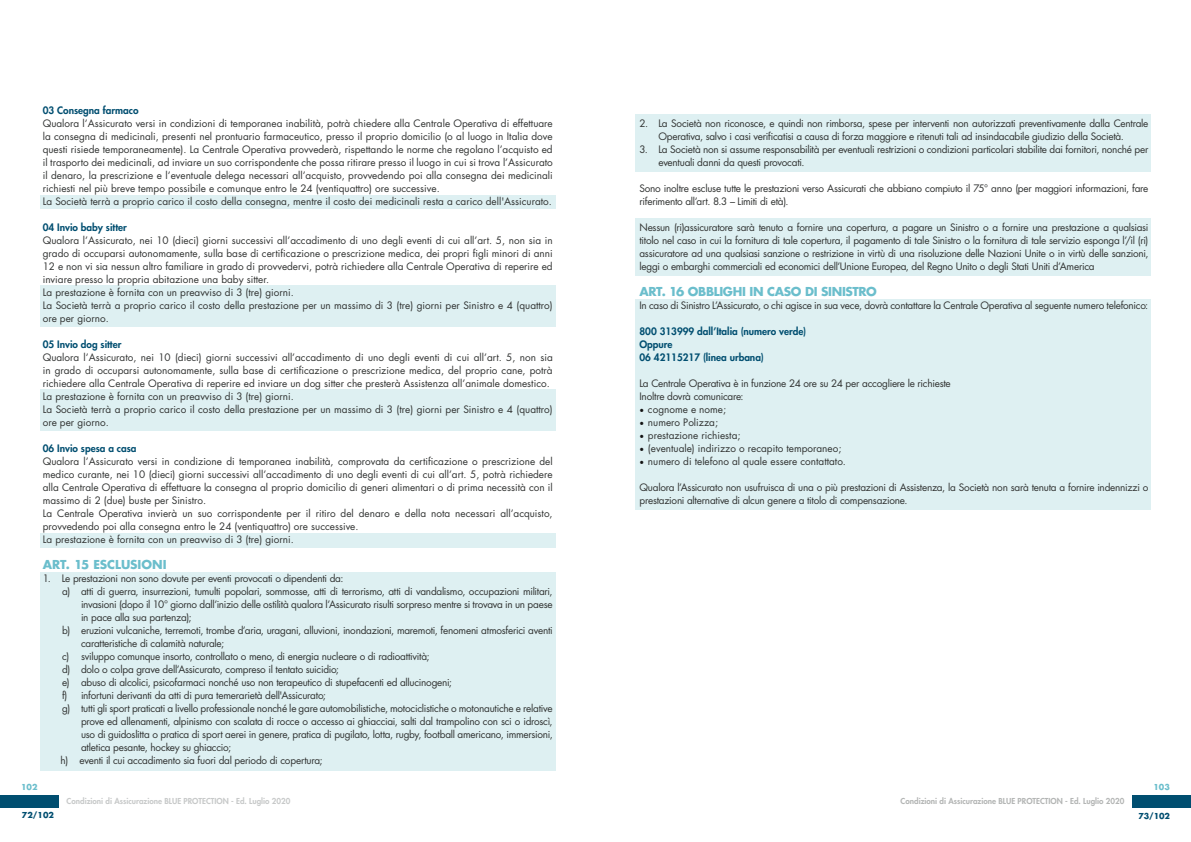
<style>
.page{position:relative;width:1191px;height:842px;background:#fff}
.page>*{position:absolute;margin:0;border:0;box-sizing:border-box;transform-origin:0 0}
.t1{font:700 12px "Futura Std";letter-spacing:-.025em;color:#6bbecc}
.t2{font:700 12px "Futura Std";letter-spacing:-.005em;color:#6bbecc}
.t3{font:10px/13px "Futura Std";color:#303231}
.t4{font:10px/13px "Futura Std";letter-spacing:-.025em;color:#303231}
.t5{font:800 10px/13px "Futura Std";color:#004e70}
.t6{font:10px "Futura Std";letter-spacing:-.02em;color:#303231}
.t7{font:800 8px "Futura Std";color:#c7c9c9}
.t8{font:800 8px "Futura Std";color:#b3b5b4}
.t9{font:700 8px "Futura Std";color:#004e70}
.t10{font:700 8px "Futura Std";color:#6bbecc}
.s1{font-family:"Minion Pro";font-size:12px;color:#121212}
</style>
<div class="page">
<div style="left:40px;top:389px;width:516px;height:41px;background:#def0f2"></div>
<div style="left:40px;top:572px;width:516px;height:198px;background:#def0f2"></div>
<div style="left:40px;top:533px;width:516px;height:14px;background:#def0f2"></div>
<div style="left:40px;top:285px;width:516px;height:42px;background:#def0f2"></div>
<div style="left:635px;top:299px;width:516px;height:211px;background:#def0f2"></div>
<div style="left:635px;top:219px;width:516px;height:57px;background:#def0f2"></div>
<div style="left:635px;top:114px;width:516px;height:57px;background:#def0f2"></div>
<div style="left:40px;top:195px;width:516px;height:13px;background:#def0f2"></div>
<div style="left:0;top:795px;width:58px;height:12px;background:#004e70"></div>
<div style="left:1132px;top:795px;width:59px;height:12px;background:#004e70"></div>
<p class="t5" style="left:43px;top:104px;width:97px">03 Consegna farmaco</p>
<p class="t3" style="left:43px;top:117px;width:511px">Qualora l’Assicurato versi in condizioni di temporanea inabilità, potrà chiedere alla Centrale Operativa di effettuare la consegna di medicinali, presenti nel prontuario farmaceutico, presso il proprio domicilio (o al luogo in Italia dove questi risiede temporaneamente). La Centrale Operativa provvederà, rispettando le norme che regolano l’acquisto ed il trasporto dei medicinali, ad inviare un suo corrispondente che possa ritirare presso il luogo in cui si trova l’Assicurato il denaro, la prescrizione e l’eventuale delega necessari all’acquisto, provvedendo poi alla consegna dei medicinali richiesti nel più breve tempo possibile e comunque entro le 24 (ventiquattro) ore successive.<br>La Società terrà a proprio carico il costo della consegna, mentre il costo dei medicinali resta a carico dell'Assicurato.</p>
<p class="t5" style="left:43px;top:221px;width:86px">04 Invio baby sitter</p>
<p class="t3" style="left:43px;top:234px;width:511px">Qualora l’Assicurato, nei 10 (dieci) giorni successivi all’accadimento di uno degli eventi di cui all’art. 5, non sia in grado di occuparsi autonomamente, sulla base di certificazione o prescrizione medica, dei propri figli minori di anni 12 e non vi sia nessun altro familiare in grado di provvedervi, potrà richiedere alla Centrale Operativa di reperire ed inviare presso la propria abitazione una baby sitter.<br>La prestazione è fornita con un preavviso di 3 (tre) giorni.<br>La Società terrà a proprio carico il costo della prestazione per un massimo di 3 (tre) giorni per Sinistro e 4 (quattro) ore per giorno.</p>
<p class="t5" style="left:43px;top:338px;width:80px">05 Invio dog sitter</p>
<p class="t3" style="left:43px;top:351px;width:511px">Qualora l’Assicurato, nei 10 (dieci) giorni successivi all’accadimento di uno degli eventi di cui all’art. 5, non sia in grado di occuparsi autonomamente, sulla base di certificazione o prescrizione medica, del proprio cane, potrà richiedere alla Centrale Operativa di reperire ed inviare un dog sitter che presterà Assistenza all’animale domestico.<br>La prestazione è fornita con un preavviso di 3 (tre) giorni.<br>La Società terrà a proprio carico il costo della prestazione per un massimo di 3 (tre) giorni per Sinistro e 4 (quattro) ore per giorno.</p>
<p class="t5" style="left:43px;top:442px;width:95px">06 Invio spesa a casa</p>
<p class="t3" style="left:43px;top:455px;width:511px">Qualora l’Assicurato versi in condizione di temporanea inabilità, comprovata da certificazione o prescrizione del medico curante, nei 10 (dieci) giorni successivi all’accadimento di uno degli eventi di cui all’art. 5, potrà richiedere alla Centrale Operativa di effettuare la consegna al proprio domicilio di generi alimentari o di prima necessità con il massimo di 2 (due) buste per Sinistro.<br>La Centrale Operativa invierà un suo corrispondente per il ritiro del denaro e della nota necessari all’acquisto, provvedendo poi alla consegna entro le 24 (ventiquattro) ore successive.<br>La prestazione è fornita con un preavviso di 3 (tre) giorni.</p>
<p class="t2" style="left:43px;top:557px;width:125px">ART. 15 ESCLUSIONI</p>
<p class="t4" style="left:43px;top:572px;width:302px">1. Le prestazioni non sono dovute per eventi provocati o dipendenti da:</p>
<p class="t4" style="left:62px;top:585px;width:492px">a) atti di guerra, insurrezioni, tumulti popolari, sommosse, atti di terrorismo, atti di vandalismo, occupazioni militari,</p>
<p class="t4" style="left:81px;top:598px;width:473px">invasioni (dopo il 10° giorno dall’inizio delle ostilità qualora l’Assicurato risulti sorpreso mentre si trovava in un paese</p>
<p class="t6" style="left:81px;top:611px;width:112px">in pace alla sua partenza);</p>
<p class="t4" style="left:62px;top:624px;width:492px">b) eruzioni vulcaniche, terremoti, trombe d’aria, uragani, alluvioni, inondazioni, maremoti, fenomeni atmosferici aventi</p>
<p class="t4" style="left:81px;top:637px;width:145px">caratteristiche di calamità naturale;</p>
<p class="t4" style="left:62px;top:650px;width:369px">c) sviluppo comunque insorto, controllato o meno, di energia nucleare o di radioattività;</p>
<p class="t4" style="left:62px;top:663px;width:278px">d) dolo o colpa grave dell’Assicurato, compreso il tentato suicidio;</p>
<p class="t4" style="left:62px;top:676px;width:391px">e) abuso di alcolici, psicofarmaci nonché uso non terapeutico di stupefacenti ed allucinogeni;</p>
<p class="t4" style="left:62px;top:689px;width:265px">f) infortuni derivanti da atti di pura temerarietà dell'Assicurato;</p>
<p class="t4" style="left:62px;top:702px;width:492px">g) tutti gli sport praticati a livello professionale nonché le gare automobilistiche, motociclistiche o motonautiche e relative</p>
<p class="t4" style="left:81px;top:715px;width:473px">prove ed allenamenti, alpinismo con scalata di rocce o accesso ai ghiacciai, salti dal trampolino con sci o idroscì,</p>
<p class="t4" style="left:81px;top:728px;width:473px">uso di guidoslitta o pratica di sport aerei in genere, pratica di pugilato, lotta, rugby, football americano, immersioni,</p>
<p class="t4" style="left:81px;top:741px;width:152px">atletica pesante, hockey su ghiaccio;</p>
<p class="t4" style="left:61px;top:754px;width:263px">h) eventi il cui accadimento sia fuori dal periodo di copertura;</p>
<p class="t4" style="left:639px;top:117px;width:510px;text-align:center">2. La Società non riconosce, e quindi non rimborsa, spese per interventi non autorizzati preventivamente dalla Centrale<br>Operativa, salvo i casi verificatisi a causa di forza maggiore e ritenuti tali ad insindacabile giudizio della Società.</p>
<p class="t4" style="left:658px;top:143px;width:491px;text-indent:-19px">3. La Società non si assume responsabilità per eventuali restrizioni o condizioni particolari stabilite dai fornitori, nonché per eventuali danni da questi provocati.</p>
<p class="t4" style="left:639px;top:182px;width:510px">Sono inoltre escluse tutte le prestazioni verso Assicurati che abbiano compiuto il 75° anno (per maggiori informazioni, fare riferimento all’art. 8.3 – Limiti di età).</p>
<p class="t3" style="left:639px;top:221px;width:510px;text-align:justify">Nessun (ri)assicuratore sarà tenuto a fornire una copertura, a pagare un Sinistro o a fornire una prestazione a qualsiasi titolo nel caso in cui la fornitura di tale copertura, il pagamento di tale Sinistro o la fornitura di tale servizio esponga l’/il (ri) assicuratore ad una qualsiasi sanzione o restrizione in virtù di una risoluzione delle Nazioni Unite o in virtù delle sanzioni, leggi o embarghi commerciali ed economici dell’Unione Europea, del Regno Unito o degli Stati Uniti d’America</p>
<p class="t1" style="left:639px;top:284px;width:239px">ART. 16 OBBLIGHI IN CASO DI SINISTRO</p>
<p class="t4" style="left:639px;top:299px;width:510px">In caso di Sinistro L’Assicurato, o chi agisce in sua vece, dovrà contattare la Centrale Operativa al seguente numero telefonico:</p>
<p class="t5" style="left:639px;top:325px;width:168px">800 313999 dall’Italia (numero verde)<br>Oppure<br>06 42115217 (linea urbana)</p>
<p class="t4" style="left:639px;top:377px;width:313px">La Centrale Operativa è in funzione 24 ore su 24 per accogliere le richieste<br>Inoltre dovrà comunicare:</p>
<p class="t3" style="left:639px;top:403px;width:88px"><span class="s1">•</span> cognome e nome;</p>
<p class="t3" style="left:639px;top:416px;width:80px"><span class="s1">•</span> numero Polizza;</p>
<p class="t3" style="left:639px;top:429px;width:103px"><span class="s1">•</span> prestazione richiesta;</p>
<p class="t3" style="left:639px;top:442px;width:203px"><span class="s1">•</span> (eventuale) indirizzo o recapito temporaneo;</p>
<p class="t3" style="left:639px;top:455px;width:208px"><span class="s1">•</span> numero di telefono al quale essere contattato.</p>
<p class="t4" style="left:639px;top:481px;width:510px">Qualora l’Assicurato non usufruisca di una o più prestazioni di Assistenza, la Società non sarà tenuta a fornire indennizzi o prestazioni alternative di alcun genere a titolo di compensazione.</p>
<p class="t10" style="left:21px;top:782px;width:18px">102</p>
<p class="t10" style="left:1153px;top:782px;width:18px">103</p>
<p class="t7" style="left:67px;top:796px;width:225px">Condizioni di Assicurazione BLUE PROTECTION - Ed. Luglio 2020</p>
<p class="t8" style="left:900px;top:796px;width:225px">Condizioni di Assicurazione BLUE PROTECTION - Ed. Luglio 2020</p>
<p class="t9" style="left:22px;top:809px;width:34px">72/102</p>
<p class="t9" style="left:1138px;top:811px;width:33px">73/102</p>
</div>
